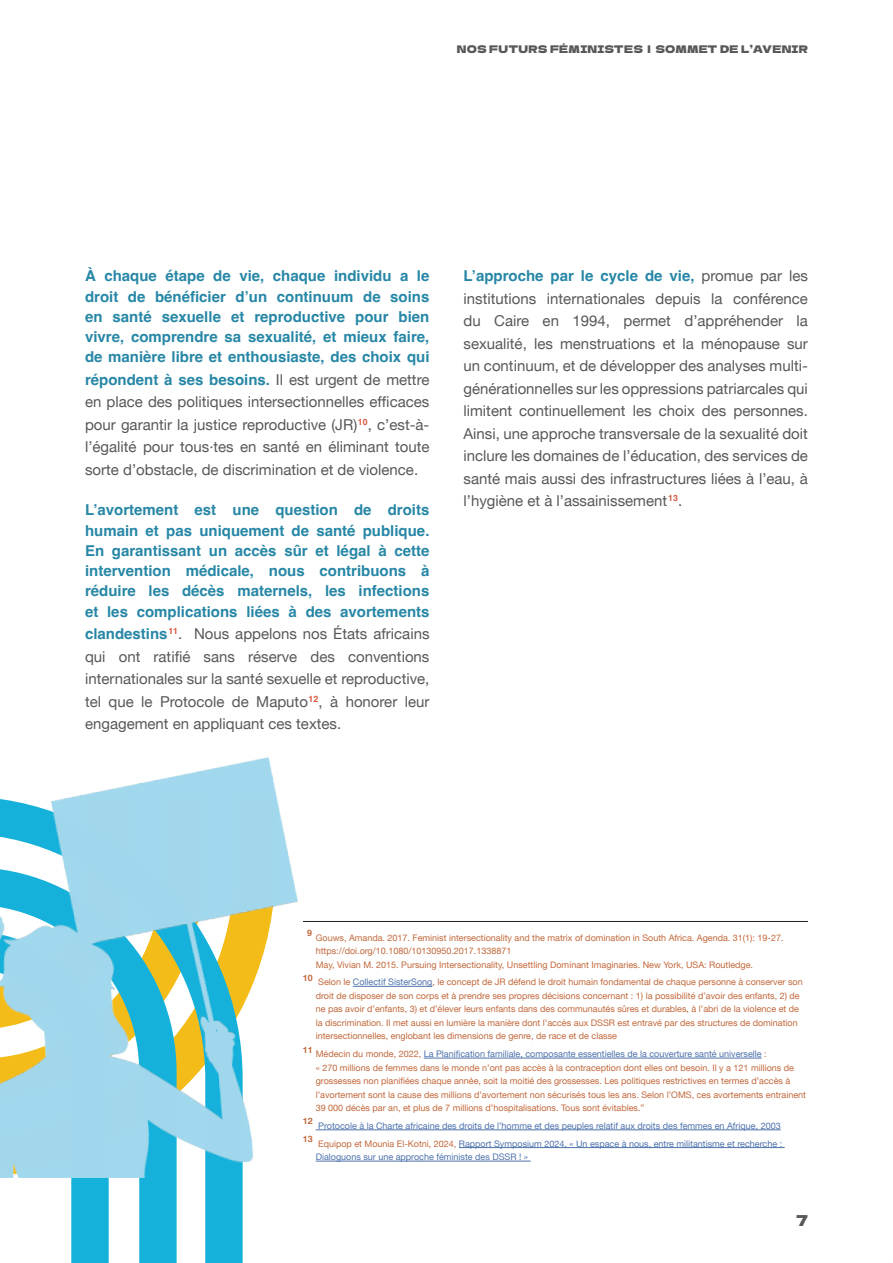
<style>
.page{position:relative;width:893px;height:1263px;background:#fff}
.page>*{position:absolute;margin:0;border:0;box-sizing:border-box;transform-origin:0 0}
.t1{font:15px/22.5px "Helvetica Neue LT";color:#57585a;text-align:justify}
.t2{font:700 15px/20.2px "Helvetica";color:#2787a6;text-align:justify}
.t3{font:15px "Dela Gothic One";color:#57585a}
.t4{font:10.5px "Dela Gothic One";letter-spacing:.02em;color:#57585a}
.t5{font:9px/13.5px "Helvetica Neue LT";color:#c2683b}
.t6{font:9px/13.5px "Helvetica Neue LT";color:#4d72ac}
.t7{font:700 8.7px "Helvetica Neue LT";color:#c2683b}
.s1{font-family:"Helvetica";font-weight:700;color:#2787a6}
.s2{color:#4d72ac}
.s3{color:#c2683b}
</style>
<div class="page">
<hr style="left:303px;top:921px;width:505px;height:1px;background:#231f20">
<hr style="left:353px;top:986px;width:79px;height:1px;background:#4d72ac">
<hr style="left:424px;top:1058px;width:338px;height:1px;background:#4d72ac">
<hr style="left:316px;top:1129px;width:465px;height:1px;background:#4d72ac">
<hr style="left:459px;top:1147px;width:326px;height:1px;background:#4d72ac">
<hr style="left:316px;top:1161px;width:215px;height:1px;background:#4d72ac">
<svg style="left:71px;top:1178px;width:172px;height:85px"></svg>
<img style="left:0;top:757px;width:298px;height:421px">
<p class="t4" style="left:457px;top:41px;width:353px">NOS FUTURS FÉMINISTES | SOMMET DE L’AVENIR</p>
<p class="t2" style="left:85px;top:268px;width:346px">À chaque étape de vie, chaque individu a le droit de bénéficier d’un continuum de soins en santé sexuelle et reproductive pour bien vivre, comprendre sa sexualité, et mieux faire, de manière libre et enthousiaste, des choix qui</p>
<p class="t1" style="left:85px;top:368px;width:346px"><span class="s1">répondent à ses besoins.</span> Il est urgent de mettre en place des politiques intersectionnelles efficaces pour garantir la justice reproductive (JR)<sup>10</sup>, c’est-à&shy;l’égalité pour tous·tes en santé en éliminant toute sorte d’obstacle, de discrimination et de violence.</p>
<p class="t2" style="left:85px;top:502px;width:346px">L’avortement est une question de droits humain et pas uniquement de santé publique.<br>En garantissant un accès sûr et légal à cette intervention médicale, nous contribuons à réduire les décès maternels, les infections et les complications liées à des avortements</p>
<p class="t1" style="left:85px;top:622px;width:346px"><span class="s1">clandestins</span><sup>11</sup>. Nous appelons nos États africains qui ont ratifié sans réserve des conventions internationales sur la santé sexuelle et reproductive, tel que le Protocole de Maputo<sup>12</sup>, à honorer leur engagement en appliquant ces textes.</p>
<p class="t1" style="left:463px;top:264px;width:346px"><span class="s1">L’approche par le cycle de vie,</span> promue par les institutions internationales depuis la conférence du Caire en 1994, permet d’appréhender la sexualité, les menstruations et la ménopause sur un continuum, et de développer des analyses multi&shy;générationnelles sur les oppressions patriarcales qui limitent continuellement les choix des personnes.<br>Ainsi, une approche transversale de la sexualité doit inclure les domaines de l’éducation, des services de santé mais aussi des infrastructures liées à l’eau, à l’hygiène et à l’assainissement<sup>13</sup>.</p>
<p class="t7" style="left:307px;top:928px;width:6px">9</p>
<p class="t5" style="left:316px;top:930px;width:469px">Gouws, Amanda. 2017. Feminist intersectionality and the matrix of domination in South Africa. Agenda. 31(1): 19-27. https://doi.org/10.1080/10130950.2017.1338871<br>May, Vivian M. 2015. Pursuing Intersectionality, Unsettling Dominant Imaginaries. New York, USA: Routledge.</p>
<p class="t7" style="left:303px;top:972px;width:11px">10</p>
<p class="t5" style="left:316px;top:975px;width:488px">Selon le <span class="s2">Collectif SisterSong</span>, le concept de JR défend le droit humain fondamental de chaque personne à conserver son droit de disposer de son corps et à prendre ses propres décisions concernant : 1) la possibilité d’avoir des enfants, 2) de ne pas avoir d’enfants, 3) et d’élever leurs enfants dans des communautés sûres et durables, à l’abri de la violence et de la discrimination. Il met aussi en lumière la manière dont l’accès aux DSSR est entravé par des structures de domination intersectionnelles, englobant les dimensions de genre, de race et de classe</p>
<p class="t7" style="left:303px;top:1044px;width:11px">11</p>
<p class="t5" style="left:316px;top:1047px;width:492px">Médecin du monde, 2022, <span class="s2">La Planification familiale, composante essentielles de la couverture santé universelle</span> :<br>« 270 millions de femmes dans le monde n’ont pas accès à la contraception dont elles ont besoin. Il y a 121 millions de grossesses non planifiées chaque année, soit la moitié des grossesses. Les politiques restrictives en termes d’accès à l’avortement sont la cause des millions d’avortement non sécurisés tous les ans. Selon l’OMS, ces avortements entrainent 39 000 décès par an, et plus de 7 millions d’hospitalisations. Tous sont évitables.”</p>
<p class="t7" style="left:303px;top:1116px;width:11px">12</p>
<p class="t6" style="left:318px;top:1119px;width:464px">Protocole à la Charte africaine des droits de l’homme et des peuples relatif aux droits des femmes en Afrique, 2003</p>
<p class="t7" style="left:303px;top:1134px;width:11px">13</p>
<p class="t6" style="left:316px;top:1136px;width:468px"><span class="s3">Equipop et Mounia El-Kotni, 2024,</span> Rapport Symposium 2024, « Un espace à nous, entre militantisme et recherche :<br>Dialoguons sur une approche féministe des DSSR ! »</p>
<h1 class="t3" style="left:796px;top:1209px;width:13px">7</h1>
</div>
